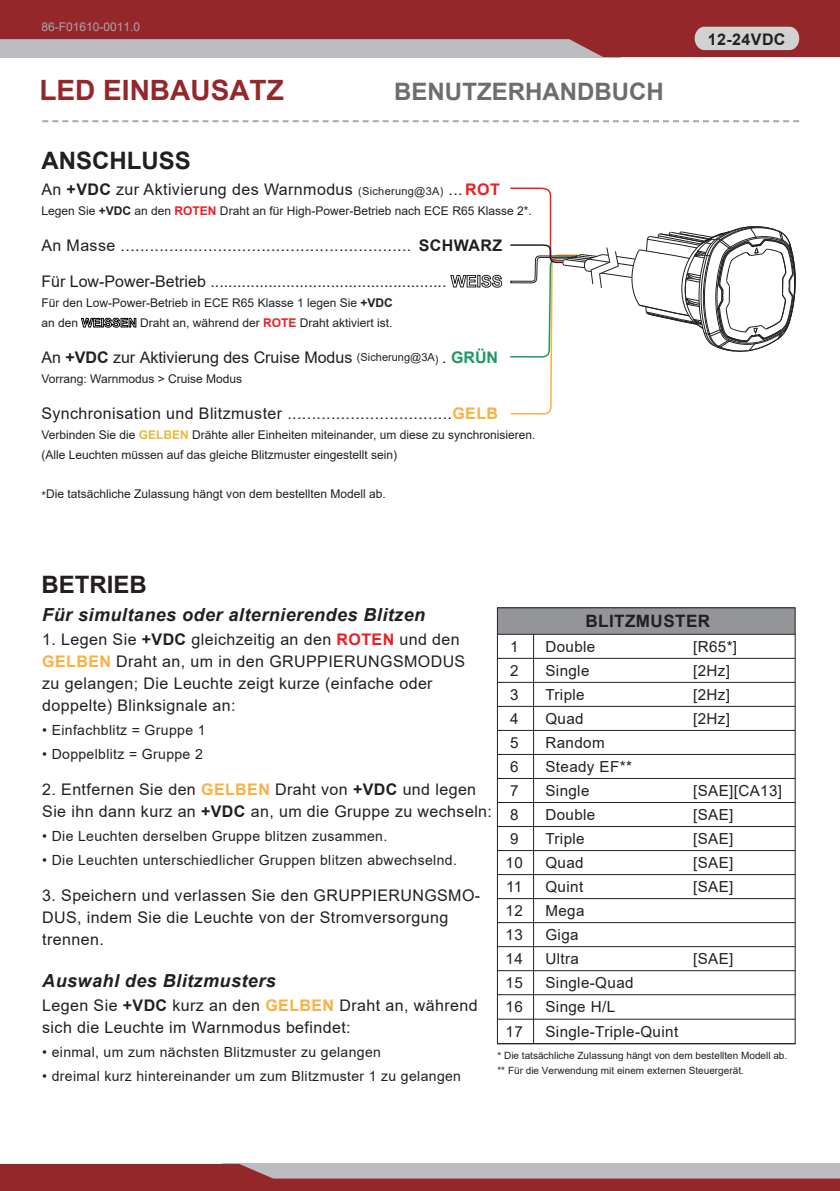
<style>
.page{position:relative;width:840px;height:1191px;background:#fff}
.page>*{position:absolute;margin:0;border:0;box-sizing:border-box;transform-origin:0 0}
.t1{font:700 28px "Arial";color:#95272b}
.t2{font:700 24px "Arial";color:#6c6d70}
.t3{font:700 24px "Arial";color:#231f20}
.t4{font:italic 700 18px "Arial";letter-spacing:.025em;color:#231f20}
.t5{font:700 17px "Arial";letter-spacing:.025em;color:#231f20}
.t6{font:16px/22px "Arial";letter-spacing:.025em;color:#231f20}
.t7{font:16px "Arial";color:#231f20}
.t8{font:700 16px "Arial";letter-spacing:.025em;color:#231f20}
.t9{font:15.2px/24px "Arial";letter-spacing:.025em;color:#231f20}
.t10{font:14px "Arial";letter-spacing:.025em;color:#231f20}
.t11{font:12px/20px "Arial";color:#231f20}
.t12{font:12px "Arial";color:#a8a9ad}
.t13{font:10px/15.2px "Arial";color:#231f20}
.s1{font-weight:700}
.s2{font-size:11px}
.s3{font-weight:700;color:#ee1d23}
.s4{font-weight:700;color:#fff}
.s5{font-weight:700;color:#1c9866}
.s6{font-weight:700;color:#fbb03f}
.s7{font-weight:700;color:#e6bb3e}
.s8{font-weight:700;color:#3a5a8d}
</style>
<div class="page">
<svg style="left:0;top:0;width:839px;height:57px;background:#9e494d"></svg>
<svg style="left:0;top:1163px;width:839px;height:28px;background:#a56366"></svg>
<svg style="left:42px;top:120px;width:757px;height:2px"></svg>
<svg style="left:450px;top:275px;width:52px;height:13px"></svg>
<svg style="left:81px;top:318px;width:55px;height:10px"></svg>
<div style="left:694px;top:27px;width:104px;height:23px;background:#d1d2d4"></div>
<div style="left:497px;top:608px;width:297px;height:26px;background:#939598"></div>
<hr style="left:497px;top:634px;width:297px;height:1px;background:#231f20">
<hr style="left:497px;top:658px;width:297px;height:1px;background:#231f20">
<hr style="left:497px;top:682px;width:297px;height:1px;background:#231f20">
<hr style="left:497px;top:706px;width:297px;height:1px;background:#231f20">
<hr style="left:497px;top:730px;width:297px;height:1px;background:#231f20">
<hr style="left:497px;top:754px;width:297px;height:1px;background:#231f20">
<hr style="left:497px;top:778px;width:297px;height:1px;background:#231f20">
<hr style="left:497px;top:802px;width:297px;height:1px;background:#231f20">
<hr style="left:497px;top:826px;width:297px;height:1px;background:#231f20">
<hr style="left:497px;top:850px;width:297px;height:1px;background:#231f20">
<hr style="left:497px;top:874px;width:297px;height:1px;background:#231f20">
<hr style="left:497px;top:898px;width:297px;height:1px;background:#231f20">
<hr style="left:497px;top:922px;width:297px;height:1px;background:#231f20">
<hr style="left:497px;top:946px;width:297px;height:1px;background:#231f20">
<hr style="left:497px;top:970px;width:297px;height:1px;background:#231f20">
<hr style="left:497px;top:994px;width:297px;height:1px;background:#231f20">
<hr style="left:533px;top:634px;width:1px;height:409px;background:#231f20">
<hr style="left:497px;top:1043px;width:297px;height:1px;background:#231f20">
<hr style="left:497px;top:1018px;width:297px;height:1px;background:#231f20">
<svg style="left:510px;top:187px;width:285px;height:228px"></svg>
<p class="t12" style="left:41px;top:18px;width:100px">86-F01610-0011.0</p>
<h1 class="t1" style="left:39px;top:70px;width:246px">LED EINBAUSATZ</h1>
<h2 class="t2" style="left:394px;top:74px;width:271px">BENUTZERHANDBUCH</h2>
<h2 class="t3" style="left:41px;top:144px;width:151px">ANSCHLUSS</h2>
<p class="t6" style="left:41px;top:178px;width:460px">An <span class="s1">+VDC</span> zur Aktivierung des Warnmodus <span class="s2">(Sicherung@3A)</span> ... <span class="s3">ROT</span></p>
<p class="t11" style="left:41px;top:201px;width:491px">Legen Sie <span class="s1">+VDC</span> an den <span class="s3">ROTEN</span> Draht an für High-Power-Betrieb nach ECE R65 Klasse 2*.</p>
<p class="t6" style="left:41px;top:234px;width:462px">An Masse ............................................................ <span class="s1">SCHWARZ</span></p>
<p class="t7" style="left:41px;top:270px;width:462px">Für Low-Power-Betrieb ..................................................... <span class="s4">WEISS</span></p>
<p class="t11" style="left:41px;top:293px;width:353px">Für den Low-Power-Betrieb in ECE R65 Klasse 1 legen Sie <span class="s1">+VDC </span>an den</p>
<p class="t11" style="left:140px;top:313px;width:254px">Draht an, während der <span class="s3">ROTE</span> Draht aktiviert ist.</p>
<p class="t7" style="left:41px;top:346px;width:458px">An <span class="s1">+VDC</span> zur Aktivierung des Cruise Modus <span class="s2">(Sicherung@3A)</span> . <span class="s5">GRÜN</span></p>
<p class="t11" style="left:41px;top:369px;width:202px">Vorrang: Warnmodus &gt; Cruise Modus</p>
<p class="t6" style="left:41px;top:402px;width:458px">Synchronisation und Blitzmuster ..................................<span class="s6">GELB</span></p>
<p class="t11" style="left:41px;top:425px;width:495px">Verbinden Sie die <span class="s7">GELBEN</span> Drähte aller Einheiten miteinander, um diese zu synchronisieren. (Alle Leuchten müssen auf das gleiche Blitzmuster eingestellt sein)</p>
<p class="t11" style="left:41px;top:484px;width:346px">*Die tatsächliche Zulassung hängt von dem bestellten Modell ab.</p>
<h2 class="t3" style="left:41px;top:567px;width:107px">BETRIEB</h2>
<p class="t8" style="left:707px;top:28px;width:79px">12-24VDC</p>
<p class="t4" style="left:42px;top:603px;width:384px">Für simultanes oder alternierendes Blitzen</p>
<p class="t6" style="left:42px;top:628px;width:424px">1. Legen Sie <span class="s1">+VDC</span> gleichzeitig an den <span class="s3">ROTEN</span> und den <span class="s6">GELBEN</span> Draht an, um in den GRUPPIERUNGSMODUS zu gelangen; Die Leuchte zeigt kurze (einfache oder doppelte) Blinksignale an:</p>
<p class="t10" style="left:42px;top:720px;width:165px">• Einfachblitz = Gruppe 1</p>
<p class="t10" style="left:42px;top:744px;width:162px">• Doppelblitz = Gruppe 2</p>
<p class="t6" style="left:42px;top:778px;width:451px">2. Entfernen Sie den <span class="s6">GELBEN</span> Draht von <span class="s1">+VDC</span> und legen<br>Sie ihn dann kurz an <span class="s1">+VDC</span> an, um die Gruppe zu wechseln:</p>
<p class="t10" style="left:42px;top:826px;width:346px">• Die Leuchten derselben Gruppe blitzen zusammen.</p>
<p class="t10" style="left:42px;top:850px;width:416px">• Die Leuchten unterschiedlicher Gruppen blitzen abwechselnd.</p>
<p class="t6" style="left:42px;top:884px;width:439px">3. Speichern und verlassen Sie den GRUPPIERUNGSMO-<br>DUS, indem Sie die Leuchte von der Stromversorgung trennen.</p>
<p class="t4" style="left:42px;top:969px;width:235px">Auswahl des Blitzmusters</p>
<p class="t6" style="left:42px;top:994px;width:436px">Legen Sie <span class="s1">+VDC</span> kurz an den <span class="s6">GELBEN</span> Draht an, während sich die Leuchte im Warnmodus befindet:</p>
<p class="t10" style="left:42px;top:1042px;width:340px">• einmal, um zum nächsten Blitzmuster zu gelangen</p>
<p class="t10" style="left:42px;top:1066px;width:420px">• dreimal kurz hintereinander um zum Blitzmuster 1 zu gelangen</p>
<p class="t5" style="left:585px;top:609px;width:126px">BLITZMUSTER</p>
<p class="t9" style="left:692px;top:634px;width:46px">[R65*] [2Hz] [2Hz] [2Hz]</p>
<p class="t9" style="left:509px;top:634px;width:10px;text-align:justify">1<br>2<br>3<br>4<br>5<br>6<br>7</p>
<p class="t9" style="left:545px;top:634px;width:51px">Double</p>
<p class="t9" style="left:545px;top:682px;width:90px">Triple<br>Quad<br>Random<br>Steady EF**<br>Single<br>Double<br>Triple<br>Quad<br>Quint<br>Mega<br>Giga<br>Ultra<br>Single-Quad<br>Singe H/L</p>
<p class="t9" style="left:545px;top:658px;width:46px">Single</p>
<p class="t9" style="left:692px;top:778px;width:90px">[SAE][CA13] [SAE]<br>[SAE]<br>[SAE]<br>[SAE]</p>
<p class="t9" style="left:505px;top:802px;width:19px">8<br>9<br>10<br>11<br>12<br>13<br>14<br>15<br>16</p>
<p class="t9" style="left:692px;top:946px;width:42px">[SAE]</p>
<p class="t9" style="left:505px;top:1019px;width:19px">17</p>
<p class="t9" style="left:545px;top:1019px;width:134px">Single-Triple-Quint</p>
<p class="t13" style="left:497px;top:1047px;width:291px"><span class="s8">*</span> Die tatsächliche Zulassung hängt von dem bestellten Modell ab. ** Für die Verwendung mit einem externen Steuergerät.</p>
</div>
